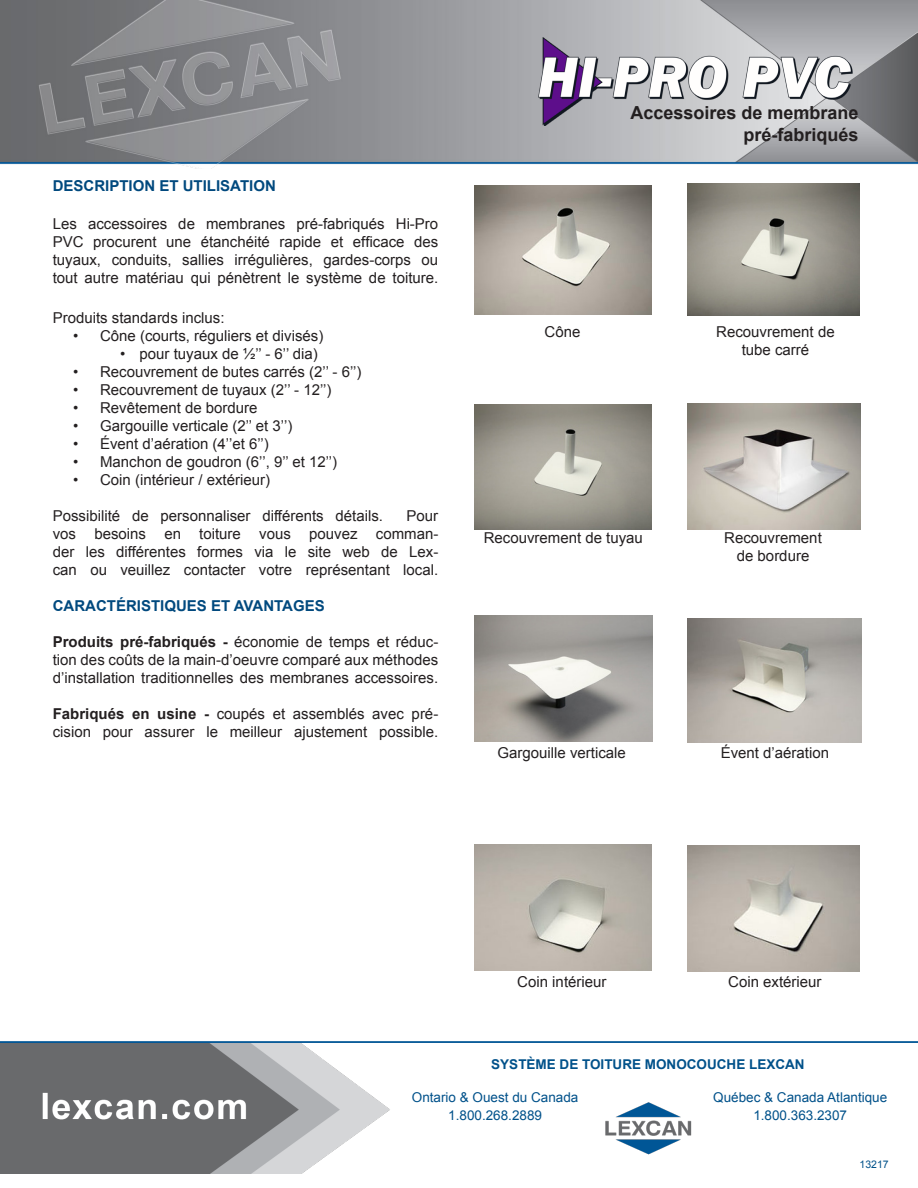
<style>
.page{position:relative;width:918px;height:1188px;background:#fff}
.page>*{position:absolute;margin:0;border:0;box-sizing:border-box;transform-origin:0 0}
.t1{font:700 18px "Arial";color:#231f20}
.t2{font:15px/18px "Arial";color:#231f20;text-align:justify}
.t3{font:700 15px "Arial";color:#01497e}
.t4{font:13.5px "Arial";color:#01518a}
.t5{font:700 13.5px "Arial";color:#01518a}
.t6{font:10.5px "Arial";color:#01518a}
.s1{font-weight:700}
</style>
<div class="page">
<img style="left:0;top:0;width:918px;height:168px">
<img style="left:0;top:1041px;width:918px;height:132px">
<img style="left:529px;top:33px;width:330px;height:92px">
<img style="left:474px;top:186px;width:178px;height:128px">
<img style="left:687px;top:184px;width:172px;height:131px">
<img style="left:474px;top:404px;width:178px;height:126px">
<img style="left:688px;top:403px;width:172px;height:127px">
<img style="left:474px;top:616px;width:179px;height:126px">
<img style="left:688px;top:618px;width:174px;height:124px">
<img style="left:474px;top:844px;width:178px;height:126px">
<img style="left:687px;top:845px;width:173px;height:126px">
<p class="t3" style="left:53px;top:176px;width:225px">DESCRIPTION ET UTILISATION</p>
<p class="t2" style="left:53px;top:215px;width:387px">Les accessoires de membranes pré-fabriqués Hi-Pro PVC procurent une étanchéité rapide et efficace des tuyaux, conduits, sallies irrégulières, gardes-corps ou tout autre matériau qui pénètrent le système de toiture.</p>
<p class="t2" style="left:53px;top:308px;width:173px">Produits standards inclus:</p>
<p class="t2" style="left:73px;top:326px;width:252px">• Cône (courts, réguliers et divisés)</p>
<p class="t2" style="left:120px;top:344px;width:199px">• pour tuyaux de ½’’ - 6’’ dia)</p>
<p class="t2" style="left:73px;top:362px;width:290px">• Recouvrement de butes carrés (2’’ - 6’’)</p>
<p class="t2" style="left:73px;top:380px;width:260px">• Recouvrement de tuyaux (2’’ - 12’’)</p>
<p class="t2" style="left:73px;top:398px;width:186px">• Revêtement de bordure</p>
<p class="t2" style="left:73px;top:416px;width:221px">• Gargouille verticale (2’’ et 3’’)</p>
<p class="t2" style="left:73px;top:434px;width:197px">• Évent d’aération (4’’et 6’’)</p>
<p class="t2" style="left:73px;top:452px;width:266px">• Manchon de goudron (6’’, 9’’ et 12’’)</p>
<p class="t2" style="left:73px;top:470px;width:199px">• Coin (intérieur / extérieur)</p>
<p class="t2" style="left:53px;top:506px;width:332px">Possibilité de personnaliser différents détails.</p>
<p class="t2" style="left:53px;top:506px;width:387px;text-indent:354px">Pour vos besoins en toiture vous pouvez comman&shy;der les différentes formes via le site web de Lex&shy;can ou veuillez contacter votre représentant local.</p>
<p class="t3" style="left:53px;top:595px;width:273px">CARACTÉRISTIQUES ET AVANTAGES</p>
<p class="t2" style="left:53px;top:632px;width:387px"><span class="s1">Produits pré-fabriqués -</span> économie de temps et réduc&shy;tion des coûts de la main-d’oeuvre comparé aux méthodes d’installation traditionnelles des membranes accessoires.</p>
<p class="t2" style="left:53px;top:704px;width:387px"><span class="s1">Fabriqués en usine -</span> coupés et assemblés avec pré&shy;cision pour assurer le meilleur ajustement possible.</p>
<p class="t1" style="left:630px;top:101px;width:230px">Accessoires de membrane</p>
<p class="t1" style="left:744px;top:122px;width:117px">pré-fabriqués</p>
<p class="t2" style="left:545px;top:322px;width:37px">Cône</p>
<p class="t2" style="left:716px;top:322px;width:120px">Recouvrement de</p>
<p class="t2" style="left:742px;top:340px;width:69px">tube carré</p>
<p class="t2" style="left:484px;top:528px;width:161px">Recouvrement de tuyau</p>
<p class="t2" style="left:498px;top:744px;width:130px">Gargouille verticale</p>
<p class="t2" style="left:724px;top:528px;width:99px">Recouvrement</p>
<p class="t2" style="left:737px;top:546px;width:74px">de bordure</p>
<p class="t2" style="left:721px;top:744px;width:110px">Évent d’aération</p>
<p class="t2" style="left:517px;top:973px;width:91px">Coin intérieur</p>
<p class="t2" style="left:728px;top:973px;width:95px">Coin extérieur</p>
<p class="t5" style="left:491px;top:1055px;width:315px">SYSTÈME DE TOITURE MONOCOUCHE LEXCAN</p>
<p class="t4" style="left:412px;top:1088px;width:168px">Ontario &amp; Ouest du Canada</p>
<p class="t4" style="left:448px;top:1106px;width:95px">1.800.268.2889</p>
<p class="t4" style="left:713px;top:1088px;width:176px">Québec &amp; Canada Atlantique</p>
<p class="t4" style="left:753px;top:1106px;width:95px">1.800.363.2307</p>
<p class="t6" style="left:860px;top:1157px;width:31px">13217</p>
</div>
